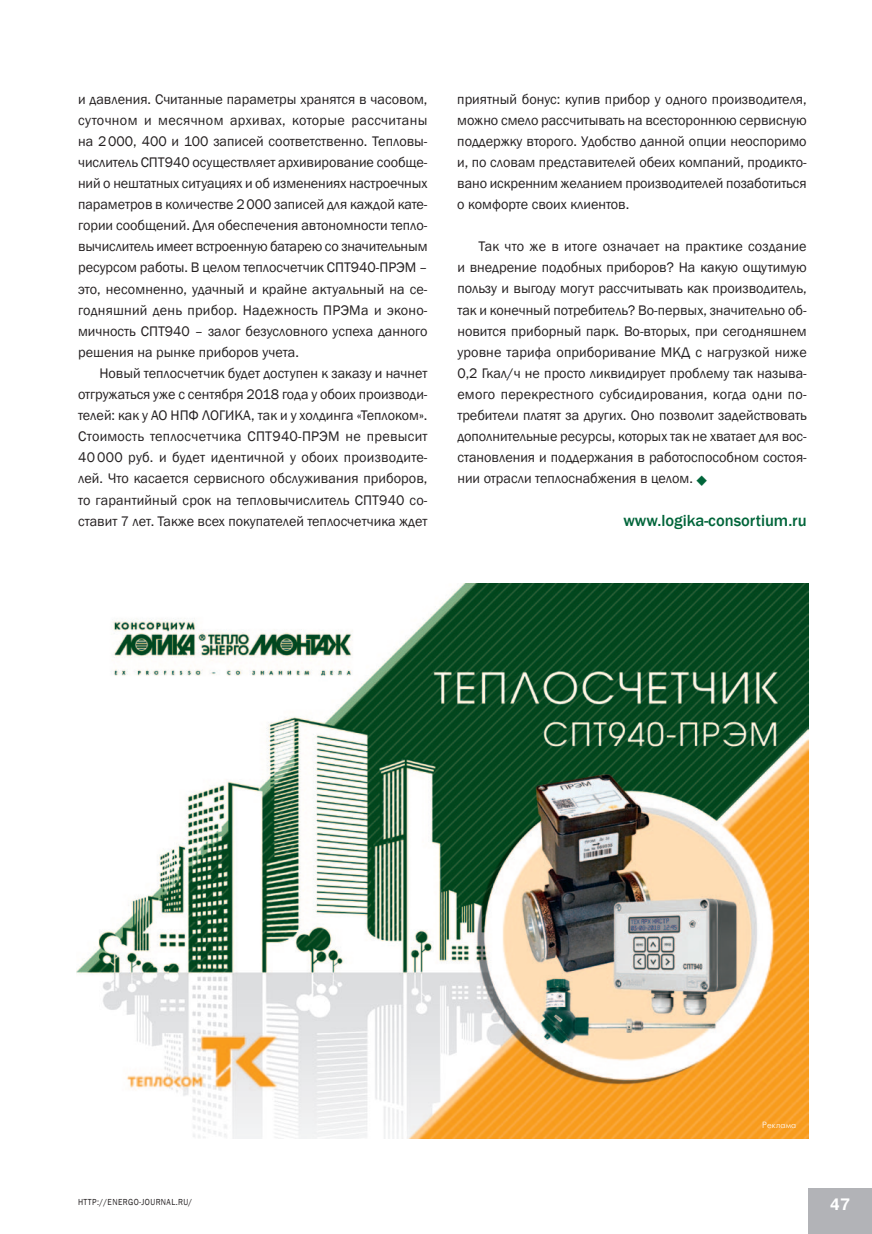
<style>
.page{position:relative;width:872px;height:1234px;background:#fff}
.page>*{position:absolute;margin:0;border:0;box-sizing:border-box;transform-origin:0 0}
.t1{font:500 16.5px "Franklin Gothic";color:#00653a}
.t2{font:700 16.5px "Pragmatica";color:#fff;scale:.89 1}
.t3{font:14.25px/21.1px "Franklin Gothic";color:#231f20;text-align:justify}
.t4{font:9px "Franklin Gothic";letter-spacing:.05em;color:#231f20;scale:.89 1}
.t5{font:300 9px "Futura Futuris";letter-spacing:.02em;color:#fff}
</style>
<div class="page">
<div style="left:808px;top:1188px;width:64px;height:45px;background:#b2b3b7"></div>
<img style="left:77px;top:583px;width:731px;height:554px">
<p class="t3" style="left:78px;top:88px;width:351px">И ДАВЛЕНИЯ. СЧИТАННЫЕ ПАРАМЕТРЫ ХРАНЯТСЯ В ЧАСОВОМ, СУТОЧНОМ И МЕСЯЧНОМ АРХИВАХ, КОТОРЫЕ РАССЧИТАНЫ НА 2000, 400 И 100 ЗАПИСЕЙ СООТВЕТСТВЕННО. ТЕПЛОВЫ-ЧИСЛИТЕЛЬ СПТ940 ОСУЩЕСТВЛЯЕТ АРХИВИРОВАНИЕ СООБЩЕ-НИЙ О НЕШТАТНЫХ СИТУАЦИЯХ И ОБ ИЗМЕНЕНИЯХ НАСТРОЕЧНЫХ ПАРАМЕТРОВ В КОЛИЧЕСТВЕ 2000 ЗАПИСЕЙ ДЛЯ КАЖДОЙ КАТЕ-ГОРИИ СООБЩЕНИЙ. ДЛЯ ОБЕСПЕЧЕНИЯ АВТОНОМНОСТИ ТЕПЛО-ВЫЧИСЛИТЕЛЬ ИМЕЕТ ВСТРОЕННУЮ БАТАРЕЮ СО ЗНАЧИТЕЛЬНЫМ РЕСУРСОМ РАБОТЫ. В ЦЕЛОМ ТЕПЛОСЧЕТЧИК СПТ940‑ПРЭМ – ЭТО, НЕСОМНЕННО, УДАЧНЫЙ И КРАЙНЕ АКТУАЛЬНЫЙ НА СЕ-ГОДНЯШНИЙ ДЕНЬ ПРИБОР. НАДЕЖНОСТЬ ПРЭМА И ЭКОНО-МИЧНОСТЬ СПТ940 – ЗАЛОГ БЕЗУСЛОВНОГО УСПЕХА ДАННОГО РЕШЕНИЯ НА РЫНКЕ ПРИБОРОВ УЧЕТА.</p>
<p class="t3" style="left:78px;top:363px;width:351px;text-indent:21px">НОВЫЙ ТЕПЛОСЧЕТЧИК БУДЕТ ДОСТУПЕН К ЗАКАЗУ И НАЧНЕТ ОТГРУЖАТЬСЯ УЖЕ С СЕНТЯБРЯ 2018 ГОДА У ОБОИХ ПРОИЗВОДИ-ТЕЛЕЙ: КАК У АО НПФ ЛОГИКА, ТАК И У ХОЛДИНГА «ТЕПЛОКОМ».<br>СТОИМОСТЬ ТЕПЛОСЧЕТЧИКА СПТ940‑ПРЭМ НЕ ПРЕВЫСИТ 40 000 РУБ. И БУДЕТ ИДЕНТИЧНОЙ У ОБОИХ ПРОИЗВОДИТЕ-ЛЕЙ. ЧТО КАСАЕТСЯ СЕРВИСНОГО ОБСЛУЖИВАНИЯ ПРИБОРОВ, ТО ГАРАНТИЙНЫЙ СРОК НА ТЕПЛОВЫЧИСЛИТЕЛЬ СПТ940 СО-СТАВИТ 7 ЛЕТ. ТАКЖЕ ВСЕХ ПОКУПАТЕЛЕЙ ТЕПЛОСЧЕТЧИКА ЖДЕТ</p>
<p class="t3" style="left:457px;top:88px;width:351px">ПРИЯТНЫЙ БОНУС: КУПИВ ПРИБОР У ОДНОГО ПРОИЗВОДИТЕЛЯ, МОЖНО СМЕЛО РАССЧИТЫВАТЬ НА ВСЕСТОРОННЮЮ СЕРВИСНУЮ ПОДДЕРЖКУ ВТОРОГО. УДОБСТВО ДАННОЙ ОПЦИИ НЕОСПОРИМО И, ПО СЛОВАМ ПРЕДСТАВИТЕЛЕЙ ОБЕИХ КОМПАНИЙ, ПРОДИКТО-ВАНО ИСКРЕННИМ ЖЕЛАНИЕМ ПРОИЗВОДИТЕЛЕЙ ПОЗАБОТИТЬСЯ О КОМФОРТЕ СВОИХ КЛИЕНТОВ.</p>
<p class="t3" style="left:457px;top:236px;width:351px;text-indent:21px">ТАК ЧТО ЖЕ В ИТОГЕ ОЗНАЧАЕТ НА ПРАКТИКЕ СОЗДАНИЕ И ВНЕДРЕНИЕ ПОДОБНЫХ ПРИБОРОВ? НА КАКУЮ ОЩУТИМУЮ ПОЛЬЗУ И ВЫГОДУ МОГУТ РАССЧИТЫВАТЬ КАК ПРОИЗВОДИТЕЛЬ, ТАК И КОНЕЧНЫЙ ПОТРЕБИТЕЛЬ? ВО‑ПЕРВЫХ, ЗНАЧИТЕЛЬНО ОБ-НОВИТСЯ ПРИБОРНЫЙ ПАРК. ВО‑ВТОРЫХ, ПРИ СЕГОДНЯШНЕМ УРОВНЕ ТАРИФА ОПРИБОРИВАНИЕ МКД С НАГРУЗКОЙ НИЖЕ 0,2 ГКАЛ/Ч НЕ ПРОСТО ЛИКВИДИРУЕТ ПРОБЛЕМУ ТАК НАЗЫВА-ЕМОГО ПЕРЕКРЕСТНОГО СУБСИДИРОВАНИЯ, КОГДА ОДНИ ПО-ТРЕБИТЕЛИ ПЛАТЯТ ЗА ДРУГИХ. ОНО ПОЗВОЛИТ ЗАДЕЙСТВОВАТЬ ДОПОЛНИТЕЛЬНЫЕ РЕСУРСЫ, КОТОРЫХ ТАК НЕ ХВАТАЕТ ДЛЯ ВОС-СТАНОВЛЕНИЯ И ПОДДЕРЖАНИЯ В РАБОТОСПОСОБНОМ СОСТОЯ-НИИ ОТРАСЛИ ТЕПЛОСНАБЖЕНИЯ В ЦЕЛОМ.</p>
<p class="t1" style="left:623px;top:510px;width:185px">www.logika-consortium.ru</p>
<p class="t5" style="left:762px;top:1119px;width:36px">Реклама</p>
<p class="t4" style="left:78px;top:1196px;width:130px">HTTP://ENERGO-JOURNAL.RU/</p>
<p class="t2" style="left:830px;top:1193px;width:24px">47</p>
</div>
